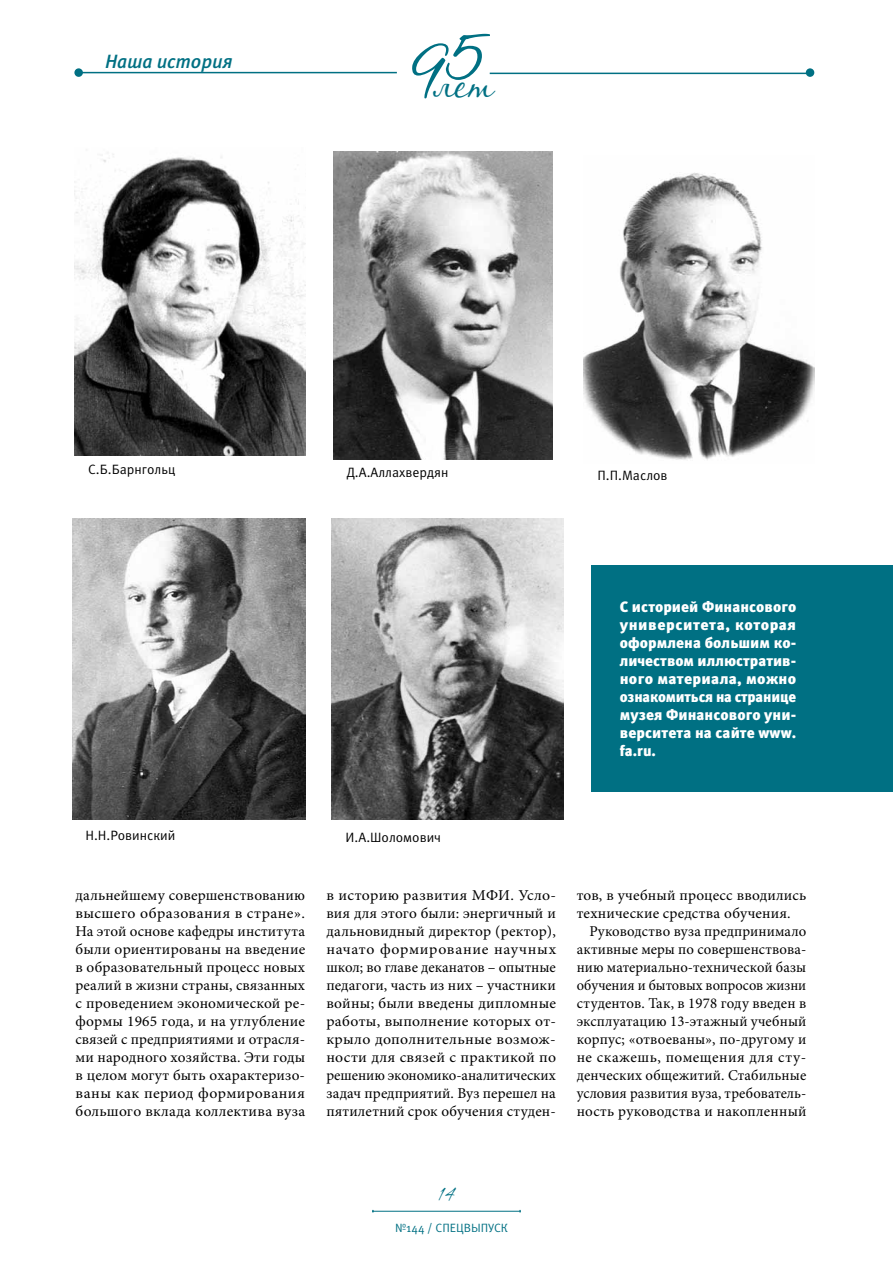
<style>
.page{position:relative;width:893px;height:1263px;background:#fff}
.page>*{position:absolute;margin:0;border:0;box-sizing:border-box;transform-origin:0 0}
.t1{font:46.65px "Aquarelle";color:#007083}
.t2{font:19.5px "Aquarelle";color:#007083}
.t3{font:italic 500 19.2px "Meta Pro";letter-spacing:-.01em;color:#007083}
.t4{font:15px/18px "Minion Pro";letter-spacing:.01em;color:#000;text-align:justify}
.t5{font:15px/18px "Minion Pro";letter-spacing:.01em;color:#000;text-align:justify;scale:1.05 1}
.t6{font:900 15px/18px "Meta Pro";letter-spacing:.005em;color:#fff;text-align:justify}
.t7{font:13.5px "Meta Pro";color:#000}
.t8{font:12px "Meta Pro";color:#007083}
.s1{font-size:75.45px}
</style>
<div class="page">
<hr style="left:77px;top:72px;width:320px;height:1px;background:#007083">
<div style="left:74px;top:68px;width:9px;height:9px;background:#007083;border-radius:50%"></div>
<div style="left:806px;top:68px;width:8px;height:9px;background:#007083;border-radius:50%"></div>
<hr style="left:490px;top:73px;width:320px;height:1px;background:#007083">
<hr style="left:372px;top:1211px;width:148px;height:1px;background:#007083">
<div style="left:591px;top:566px;width:302px;height:226px;background:#007083"></div>
<img style="left:73px;top:518px;width:232px;height:302px">
<img style="left:74px;top:154px;width:231px;height:301px">
<img style="left:331px;top:518px;width:233px;height:302px">
<img style="left:584px;top:172px;width:230px;height:288px">
<img style="left:334px;top:152px;width:219px;height:307px">
<p class="t3" style="left:105px;top:49px;width:129px">Наша история</p>
<h1 class="t1" style="left:410px;top:54px;width:85px"><span class="s1">9</span>лет<sup>5</sup></h1>
<p class="t7" style="left:88px;top:461px;width:89px">С.Б.Барнгольц</p>
<p class="t7" style="left:85px;top:827px;width:91px">Н.Н.Ровинский</p>
<p class="t7" style="left:347px;top:464px;width:103px">Д.А.Аллахвердян</p>
<p class="t7" style="left:597px;top:467px;width:72px">П.П.Маслов</p>
<p class="t7" style="left:346px;top:828px;width:97px">И.А.Шоломович</p>
<p class="t6" style="left:620px;top:598px;width:178px">С историей Финансового университета, которая оформлена большим ко&shy;личеством иллюстратив&shy;ного материала, можно ознакомиться на странице музея Финансового уни&shy;верситета на сайте www. fa.ru.</p>
<p class="t4" style="left:75px;top:886px;width:231px">дальнейшему совершенствованию высшего образования в стране».<br>На этой основе кафедры института были ориентированы на введение в образовательный процесс новых реалий в жизни страны, связанных с проведением экономической ре&shy;формы 1965 года, и на углубление связей с предприятиями и отрасля&shy;ми народного хозяйства. Эти годы в целом могут быть охарактеризо&shy;ваны как период формирования большого вклада коллектива вуза</p>
<p class="t5" style="left:326px;top:886px;width:220px">в историю развития МФИ. Усло&shy;вия для этого были: энергичный и дальновидный директор (ректор), начато формирование научных школ; во главе деканатов – опытные педагоги, часть из них – участники войны; были введены дипломные работы, выполнение которых от&shy;крыло дополнительные возмож&shy;ности для связей с практикой по решению экономико-аналитических задач предприятий. Вуз перешел на пятилетний срок обучения студен-</p>
<p class="t4" style="left:577px;top:886px;width:231px">тов, в учебный процесс вводились технические средства обучения.</p>
<p class="t4" style="left:577px;top:922px;width:231px;text-indent:13px">Руководство вуза предпринимало активные меры по совершенствова&shy;нию материально-технической базы обучения и бытовых вопросов жизни студентов. Так, в 1978 году введен в эксплуатацию 13-этажный учебный корпус; «отвоеваны», по-другому и не скажешь, помещения для сту&shy;денческих общежитий. Стабильные условия развития вуза, требователь&shy;ность руководства и накопленный</p>
<h2 class="t2" style="left:438px;top:1181px;width:19px">14</h2>
<p class="t8" style="left:395px;top:1220px;width:114px">№144 / СПЕЦВЫПУСК</p>
</div>
